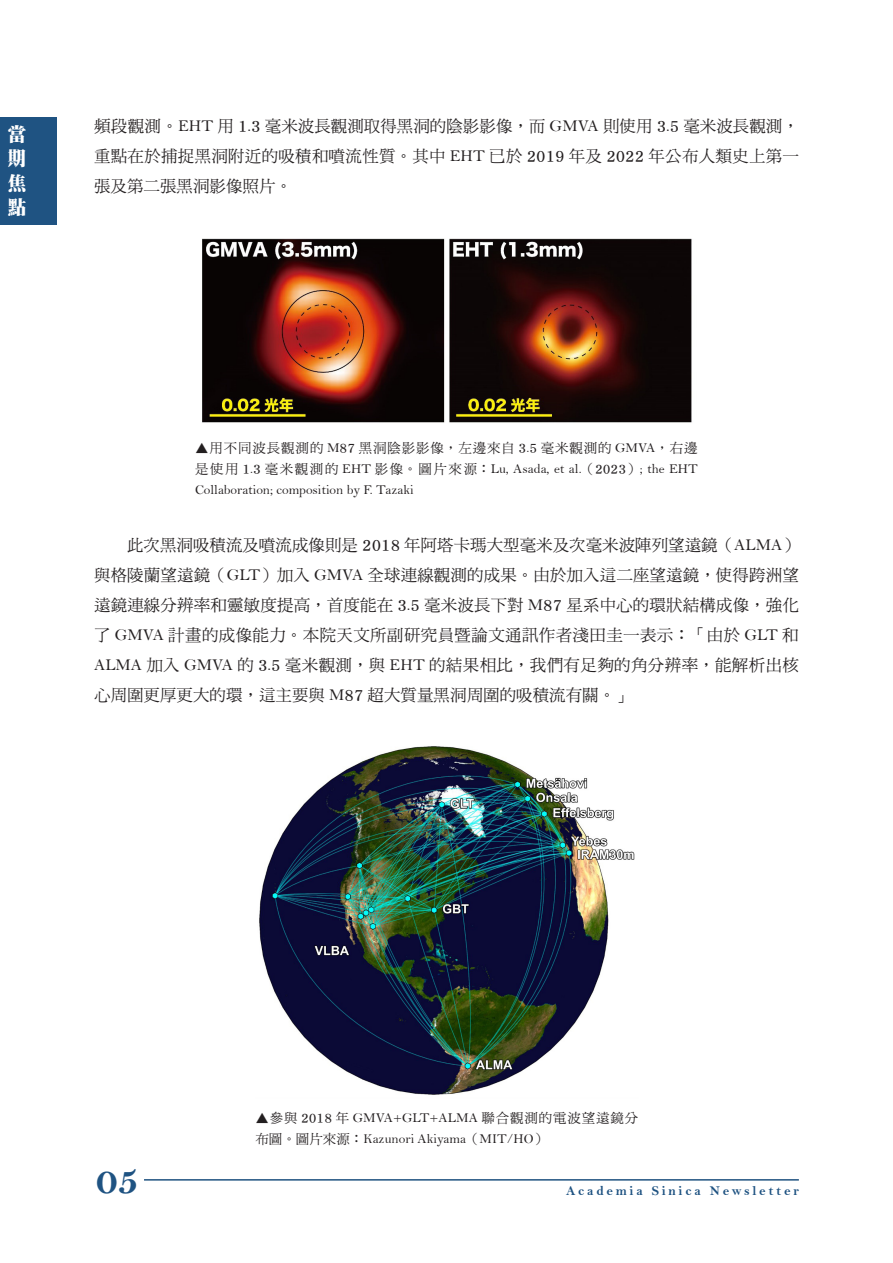
<style>
.page{position:relative;width:893px;height:1263px;background:#fff}
.page>*{position:absolute;margin:0;border:0;box-sizing:border-box;transform-origin:0 0}
.t1{font:40.5px "Bell MT Bold";color:#1f5382}
.t2{font:19.5px/24.3px "DF Ming W12 WIN BF";color:#fff;text-align:justify;scale:.95 1}
.t3{font:16.5px/30px "DF Ming Md HKP BF";color:#231f20;text-align:justify}
.t4{font:13.5px/21px "Bell";color:#231f20;text-align:justify}
.t5{font:13.5px "Bell MT Bold";letter-spacing:.2em;color:#1f5382}
.s1{font-family:"Bell"}
.s2{font-family:"DF Ming Md HKP BF"}
</style>
<div class="page">
<hr style="left:144px;top:1179px;width:655px;height:1px;background:#205381">
<div style="left:0;top:117px;width:57px;height:108px;background:#1f5382"></div>
<img style="left:202px;top:238px;width:490px;height:185px">
<img style="left:259px;top:746px;width:376px;height:349px">
<p class="t2" style="left:8px;top:122px;width:21px">當期焦點</p>
<p class="t3" style="left:94px;top:111px;width:706px">頻段觀測。<span class="s1">EHT</span> 用 1<span class="s1">.</span>3 毫米波長觀測取得黑洞的陰影影像，而 <span class="s1">GMVA</span> 則使用 3<span class="s1">.</span>5 毫米波長觀測，重點在於捕捉黑洞附近的吸積和噴流性質。其中 <span class="s1">EHT</span> 已於 2019 年及 2022 年公布人類史上第一張及第二張黑洞影像照片。</p>
<p class="t4" style="left:195px;top:437px;width:504px"><span class="s2">▲用不同波長觀測的</span> M<span class="s2">87 黑洞陰影影像，左邊來自 3</span>.<span class="s2">5 毫米觀測的</span> GMVA<span class="s2">，右邊是使用 1</span>.<span class="s2">3 毫米觀測的</span> EHT <span class="s2">影像。圖片來源：</span>Lu, Asada, et al.<span class="s2">（2023）</span>; the EHT Collaboration; composition by F. Tazaki</p>
<p class="t3" style="left:94px;top:530px;width:706px;text-indent:33px">此次黑洞吸積流及噴流成像則是 2018 年阿塔卡瑪大型毫米及次毫米波陣列望遠鏡（<span class="s1">ALMA</span>）與格陵蘭望遠鏡（<span class="s1">GLT</span>）加入 <span class="s1">GMVA</span> 全球連線觀測的成果。由於加入這二座望遠鏡，使得跨洲望遠鏡連線分辨率和靈敏度提高，首度能在 3<span class="s1">.</span>5 毫米波長下對 <span class="s1">M</span>87 星系中心的環狀結構成像，強化了 <span class="s1">GMVA</span> 計畫的成像能力。本院天文所副研究員暨論文通訊作者淺田圭一表示：「由於 <span class="s1">GLT</span> 和<span class="s1">ALMA</span> 加入 <span class="s1">GMVA</span> 的 3<span class="s1">.</span>5 毫米觀測，與 <span class="s1">EHT</span> 的結果相比，我們有足夠的角分辨率，能解析出核心周圍更厚更大的環，這主要與 <span class="s1">M</span>87 超大質量黑洞周圍的吸積流有關。」</p>
<h1 class="t1" style="left:96px;top:1155px;width:45px">05</h1>
<p class="t4" style="left:255px;top:1107px;width:384px"><span class="s2">▲參與 2018 年</span> GMVA+GLT+ALMA <span class="s2">聯合觀測的電波望遠鏡分布圖。圖片來源：</span>Kazunori Akiyama<span class="s2">（</span>MIT/HO<span class="s2">）</span></p>
<p class="t5" style="left:566px;top:1182px;width:234px">Academia Sinica Newsletter</p>
</div>
